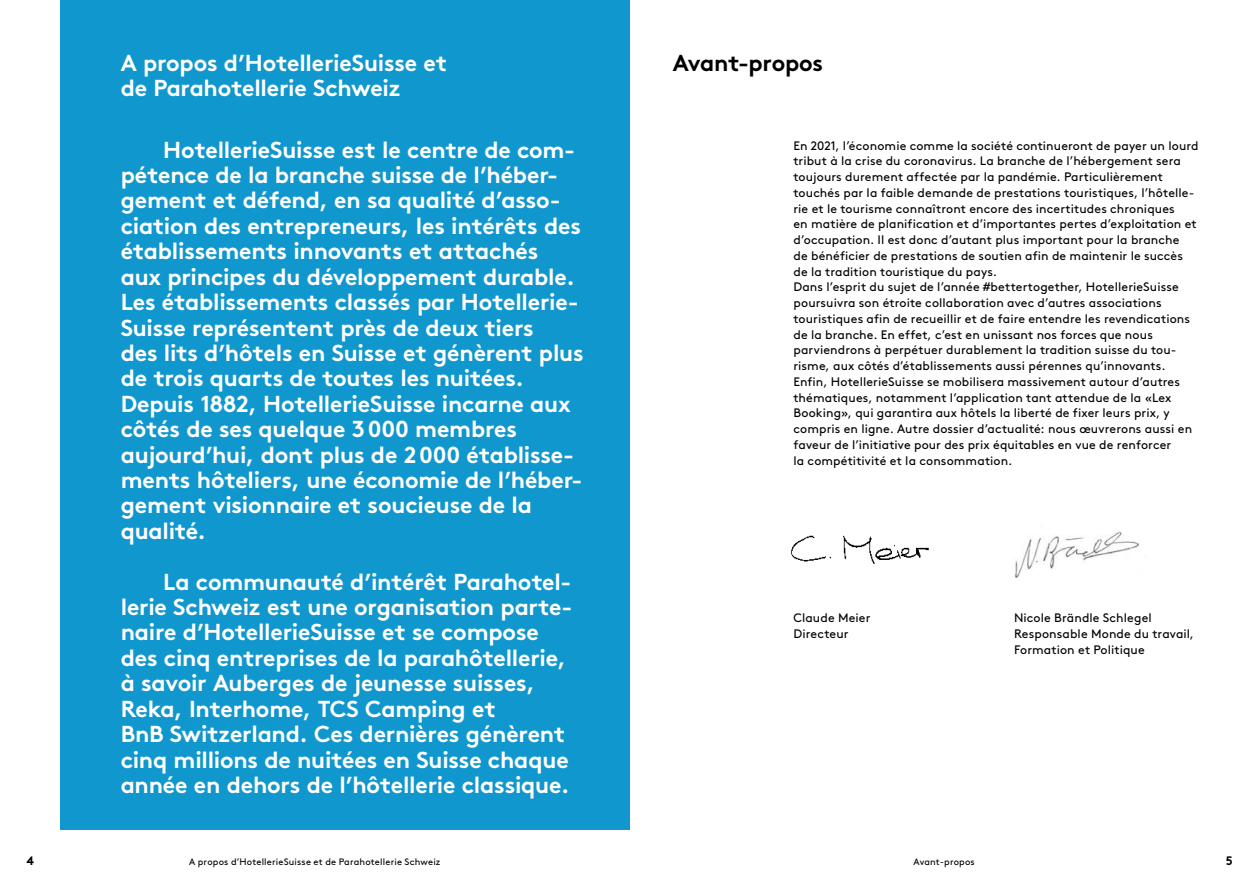
<style>
.page{position:relative;width:1259px;height:893px;background:#fff}
.page>*{position:absolute;margin:0;border:0;box-sizing:border-box;transform-origin:0 0}
.t1{font:700 23.1px/25.3px "Brown Std";letter-spacing:-.01em;color:#fff}
.t2{font:700 23.1px "Brown Std";letter-spacing:-.01em;color:#000}
.t3{font:12.3px/15.8px "Brown Std";letter-spacing:.01em;color:#000}
.t4{font:700 12.3px "Brown Std";color:#000}
.t5{font:9.3px "Brown Std";letter-spacing:.02em;color:#000}
</style>
<div class="page">
<img style="left:791px;top:535px;width:138px;height:29px">
<img style="left:1015px;top:531px;width:125px;height:47px">
<div style="left:60px;top:0;width:569px;height:829px;background:#1097cd"></div>
<h1 class="t1" style="left:121px;top:50px;width:328px">A propos d’HotellerieSuisse et de Parahotellerie Schweiz</h1>
<p class="t1" style="left:121px;top:137px;width:464px;text-indent:43px">HotellerieSuisse est le centre de com&shy;pétence de la branche suisse de l’héber&shy;gement et défend, en sa qualité d’asso&shy;ciation des entrepreneurs, les intérêts des établissements innovants et attachés aux principes du développement durable.<br>Les établissements classés par Hotellerie-Suisse représentent près de deux tiers<br>des lits d’hôtels en Suisse et génèrent plus de trois quarts de toutes les nuitées.<br>Depuis 1882, HotellerieSuisse incarne aux côtés de ses quelque 3000 membres aujourd’hui, dont plus de 2000 établisse&shy;ments hôteliers, une économie de l’héber&shy;gement visionnaire et soucieuse de la qualité.</p>
<p class="t1" style="left:121px;top:569px;width:453px;text-indent:43px">La communauté d’intérêt Parahotel&shy;lerie Schweiz est une organisation parte&shy;naire d’HotellerieSuisse et se compose des cinq entreprises de la parahôtellerie, à savoir Auberges de jeunesse suisses, Reka, Interhome, TCS Camping et<br>BnB Switzerland. Ces dernières génèrent cinq millions de nuitées en Suisse chaque année en dehors de l’hôtellerie classique.</p>
<h1 class="t2" style="left:673px;top:49px;width:152px">Avant-propos</h1>
<p class="t3" style="left:793px;top:138px;width:407px">En 2021, l’économie comme la société continueront de payer un lourd tribut à la crise du coronavirus. La branche de l’hébergement sera toujours durement affectée par la pandémie. Particulièrement touchés par la faible demande de prestations touristiques, l’hôtelle&shy;rie et le tourisme connaîtront encore des incertitudes chroniques<br>en matière de planification et d’importantes pertes d’exploitation et d’occupation. Il est donc d’autant plus important pour la branche<br>de bénéficier de prestations de soutien afin de maintenir le succès de la tradition touristique du pays.<br>Dans l’esprit du sujet de l’année #bettertogether, HotellerieSuisse poursuivra son étroite collaboration avec d’autres associations touristiques afin de recueillir et de faire entendre les revendications de la branche. En effet, c’est en unissant nos forces que nous parviendrons à perpétuer durablement la tradition suisse du tou&shy;risme, aux côtés d’établissements aussi pérennes qu’innovants.<br>Enfin, HotellerieSuisse se mobilisera massivement autour d’autres thématiques, notamment l’application tant attendue de la «Lex Booking», qui garantira aux hôtels la liberté de fixer leurs prix, y compris en ligne. Autre dossier d’actualité: nous œuvrerons aussi en faveur de l’initiative pour des prix équitables en vue de renforcer<br>la compétitivité et la consommation.</p>
<p class="t3" style="left:793px;top:610px;width:79px">Claude Meier</p>
<p class="t3" style="left:1014px;top:610px;width:139px">Nicole Brändle Schlegel</p>
<p class="t3" style="left:793px;top:626px;width:57px">Directeur</p>
<p class="t3" style="left:1014px;top:626px;width:182px">Responsable Monde du travail,<br>Formation et Politique</p>
<p class="t4" style="left:26px;top:853px;width:9px">4</p>
<p class="t5" style="left:189px;top:856px;width:253px">A propos d’HotellerieSuisse et de Parahotellerie Schweiz</p>
<p class="t4" style="left:1225px;top:853px;width:8px">5</p>
<p class="t5" style="left:913px;top:856px;width:63px">Avant-propos</p>
</div>
